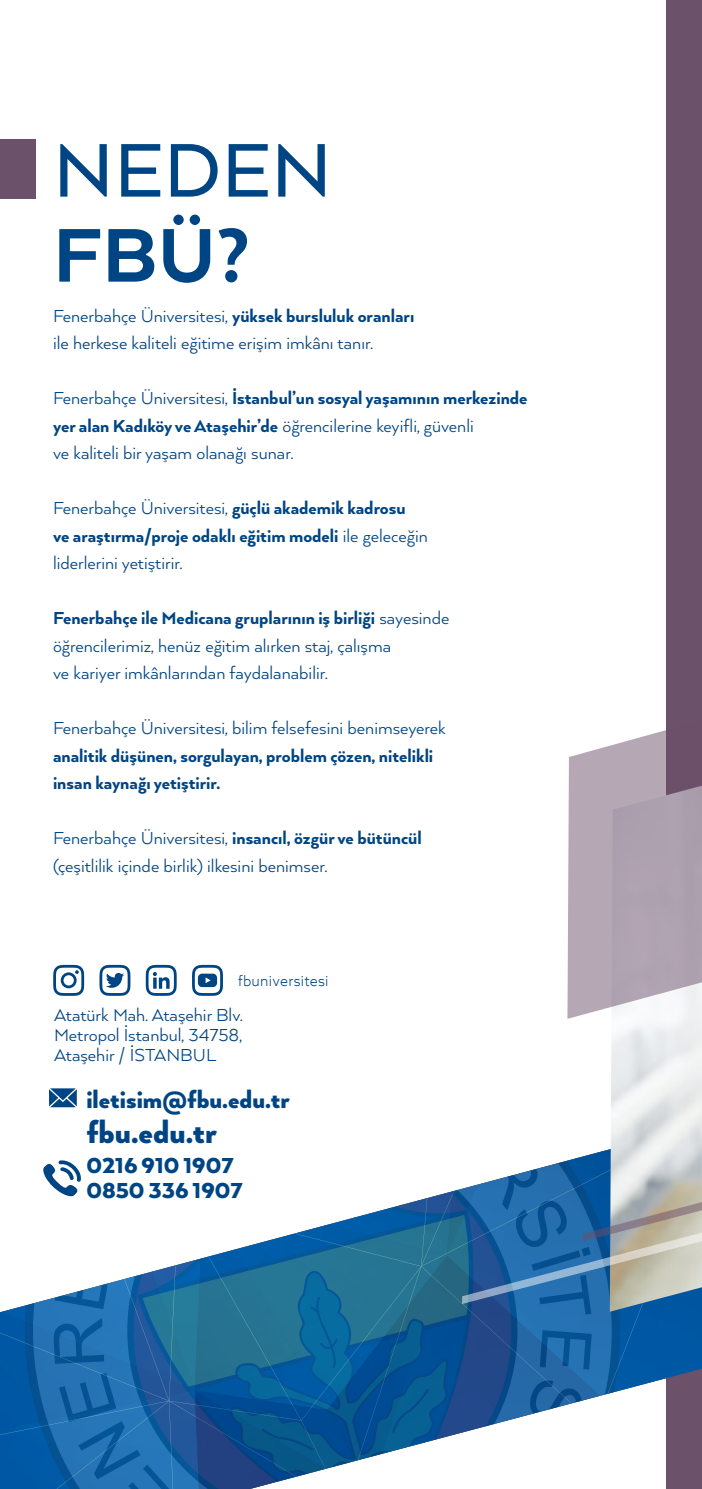
<style>
.page{position:relative;width:702px;height:1489px;background:#fff}
.page>*{position:absolute;margin:0;border:0;box-sizing:border-box;transform-origin:0 0}
.t1{font:500 87.5px "Arquitecta";color:#004583}
.t2{font:800 87.5px "Arquitecta";color:#004583}
.t3{font:900 35px "Arquitecta";color:#004583}
.t4{font:900 27.5px "Arquitecta";color:#004583}
.t5{font:900 25px/25px "Arquitecta";color:#004583}
.t6{font:20px/27.5px "Arquitecta";color:#004583}
.t7{font:800 20px/27.5px "Arquitecta";color:#004583}
.t8{font:300 14.25px "Azo Sans";letter-spacing:.02em;color:#004583}
.s1{font-weight:800}
</style>
<div class="page">
<div style="left:666px;top:0;width:36px;height:1488px;background:#6c516b"></div>
<svg style="left:568px;top:730px;width:134px;height:174px;fill:#b0a2b1"></svg>
<svg style="left:0;top:904px;width:702px;height:584px"></svg>
<div style="left:0;top:139px;width:35px;height:60px;background:#6c516b"></div>
<h1 class="t1" style="left:53px;top:116px;width:280px">NEDEN</h1>
<h1 class="t2" style="left:53px;top:201px;width:199px">FBÜ?</h1>
<p class="t6" style="left:53px;top:301px;width:363px">Fenerbahçe Üniversitesi, <span class="s1">yüksek bursluluk oranları </span>ile herkese kaliteli eğitime erişim imkânı tanır.</p>
<p class="t6" style="left:53px;top:384px;width:476px">Fenerbahçe Üniversitesi, <span class="s1">İstanbul’un sosyal yaşamının merkezinde yer alan Kadıköy ve Ataşehir’de</span> öğrencilerine keyifli, güvenli<br>ve kaliteli bir yaşam olanağı sunar.</p>
<p class="t6" style="left:53px;top:494px;width:376px">Fenerbahçe Üniversitesi, <span class="s1">güçlü akademik kadrosu<br>ve araştırma/proje odaklı eğitim modeli</span> ile geleceğin liderlerini yetiştirir.</p>
<p class="t6" style="left:53px;top:604px;width:398px"><span class="s1">Fenerbahçe ile Medicana gruplarının iş birliği</span> sayesinde öğrencilerimiz, henüz eğitim alırken staj, çalışma<br>ve kariyer imkânlarından faydalanabilir.</p>
<p class="t6" style="left:53px;top:714px;width:394px">Fenerbahçe Üniversitesi, bilim felsefesini benimseyerek</p>
<p class="t7" style="left:53px;top:741px;width:382px">analitik düşünen, sorgulayan, problem çözen, nitelikli insan kaynağı yetiştirir.</p>
<p class="t6" style="left:53px;top:824px;width:370px">Fenerbahçe Üniversitesi, <span class="s1">insancıl, özgür ve bütüncül </span>(çeşitlilik içinde birlik) ilkesini benimser.</p>
<p class="t8" style="left:238px;top:971px;width:92px">fbuniversitesi</p>
<p class="t6" style="left:54px;top:1004px;width:190px;line-height:20px;text-align:justify">Atatürk Mah. Ataşehir Blv.<br>Metropol İstanbul, 34758, Ataşehir / İSTANBUL</p>
<h3 class="t4" style="left:86px;top:1082px;width:205px">iletisim@fbu.edu.tr</h3>
<h2 class="t3" style="left:86px;top:1110px;width:132px">fbu.edu.tr</h2>
<p class="t5" style="left:86px;top:1152px;width:158px">0216 910 1907<br>0850 336 1907</p>
</div>
